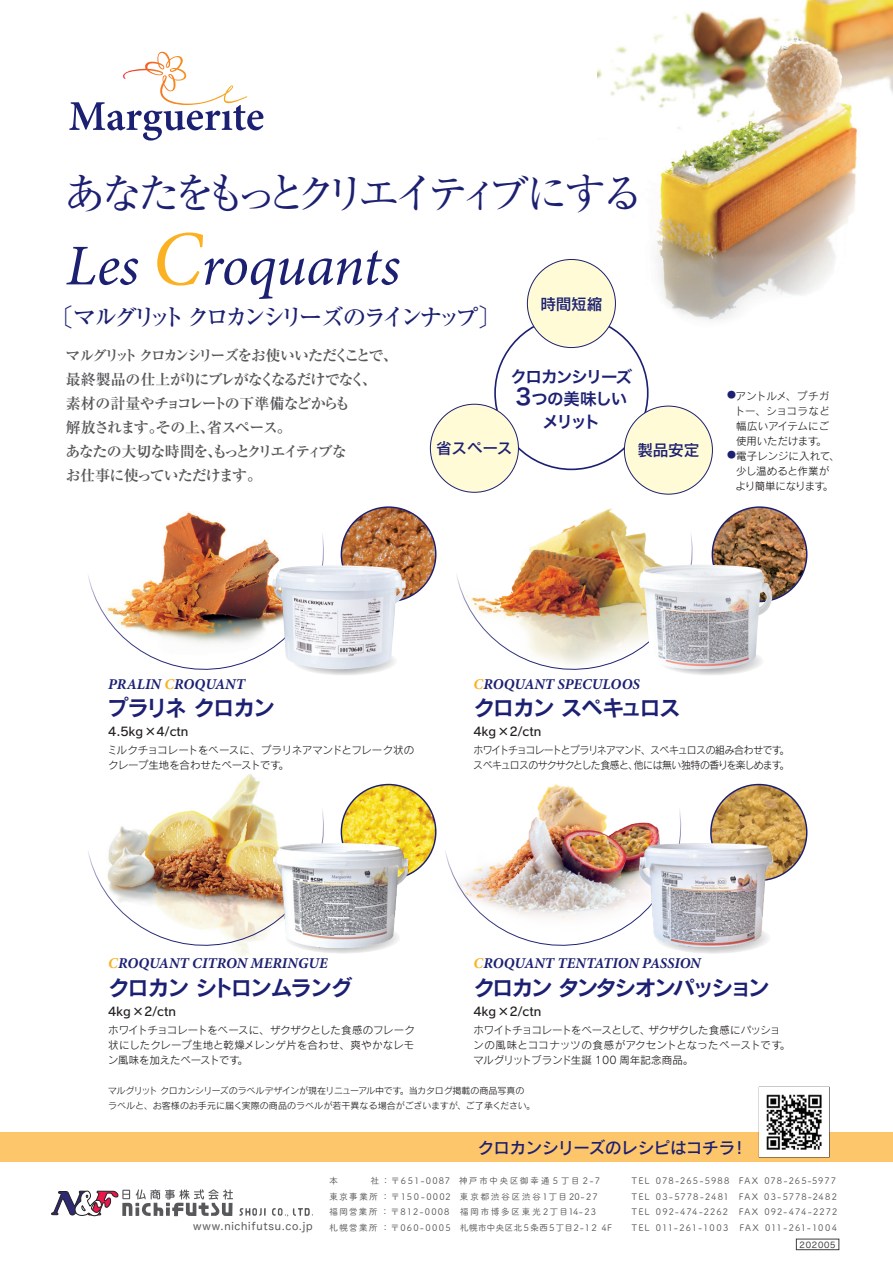
<style>
.page{position:relative;width:893px;height:1263px;background:#fff}
.page>*{position:absolute;margin:0;border:0;box-sizing:border-box;transform-origin:0 0}
.t1{font:italic 57.75px "Minion Pro";letter-spacing:-.01em;color:#1c2072}
.t2{font:42px "Ryumin Pro";letter-spacing:-.21em;color:#1c2072}
.t3{font:500 24px "Ryumin Pro";letter-spacing:-.215em;color:#1c2072}
.t4{font:21.75px "Rodin Pro B";letter-spacing:-.09em;color:#1c2072}
.t5{font:21.75px "Rodin Pro B";letter-spacing:-.11em;color:#1c2072}
.t6{font:21.75px "Rodin Pro B";letter-spacing:-.07em;color:#1c2072}
.t7{font:16.5px/22.5px "Hira Kaku Pro N W6";letter-spacing:-.085em;color:#1c2072;text-align:center}
.t8{font:16.5px "Rodin Pro DB";letter-spacing:-.03em;color:#1c2072}
.t9{font:15.75px "Rodin Pro DB";letter-spacing:-.02em;color:#1c2072}
.t10{font:700 15px/24px "Ryumin Pro";letter-spacing:-.095em;color:#57585a}
.t11{font:italic 700 15px "Minion Pro";color:#1c2072}
.t12{font:12px "Rodin Pro DB";color:#231f20}
.t13{font:10.5px/15px "Rodin Pro M";letter-spacing:-.03em;color:#231f20}
.t14{font:10.5px/15px "Rodin Pro M";letter-spacing:-.075em;color:#231f20;scale:.94 1}
.t15{font:10.5px "Hira Maru Pro W4";letter-spacing:.07em;color:#57585a}
.t16{font:9px/15.8px "Tsuku A Rd Gothic Std M";letter-spacing:.12em;color:#57585a}
.t17{font:9px/15px "Rodin Pro M";color:#231f20}
.t18{font:8.25px "Hira Maru Pro N W4";letter-spacing:.09em;color:#3e3e3f}
.s1{font-size:78px;color:#fbb121}
.s2{font-weight:400}
.s3{font-size:22.35px}
.s4{color:#fbb121}
</style>
<div class="page">
<img style="left:597px;top:0;width:296px;height:343px">
<div style="left:0;top:1132px;width:893px;height:30px;background:#fec66a"></div>
<div style="left:495px;top:317px;width:153px;height:152px;background:#fff;border-radius:50%"></div>
<div style="left:527px;top:259px;width:88px;height:89px;background:#fffbd6;border-radius:50%"></div>
<div style="left:430px;top:404px;width:88px;height:88px;background:#fffbd6;border-radius:50%"></div>
<div style="left:624px;top:406px;width:88px;height:88px;background:#fffbd6;border-radius:50%"></div>
<svg style="left:239px;top:1208px;width:27px;height:8px"></svg>
<svg style="left:51px;top:1189px;width:182px;height:28px"></svg>
<svg style="left:272px;top:1208px;width:41px;height:9px"></svg>
<div style="left:796px;top:1239px;width:43px;height:11px;border:1px solid #3e3e3f"></div>
<img style="left:88px;top:515px;width:236px;height:155px">
<img style="left:341px;top:507px;width:95px;height:94px;border-radius:47px">
<svg style="left:292px;top:647px;width:105px;height:29px"></svg>
<img style="left:272px;top:565px;width:134px;height:105px">
<img style="left:456px;top:515px;width:237px;height:155px">
<img style="left:712px;top:507px;width:95px;height:94px;border-radius:47px">
<svg style="left:659px;top:647px;width:105px;height:29px"></svg>
<img style="left:638px;top:565px;width:134px;height:105px">
<img style="left:445px;top:791px;width:237px;height:155px">
<img style="left:711px;top:784px;width:96px;height:96px;border-radius:48px">
<svg style="left:655px;top:922px;width:116px;height:32px"></svg>
<img style="left:639px;top:843px;width:133px;height:103px">
<img style="left:235px;top:774px;width:25px;height:182px">
<img style="left:88px;top:791px;width:236px;height:164px">
<img style="left:341px;top:784px;width:95px;height:95px;border-radius:47px">
<svg style="left:285px;top:922px;width:116px;height:32px"></svg>
<img style="left:274px;top:843px;width:133px;height:104px">
<svg style="left:69px;top:52px;width:194px;height:89px"></svg>
<img style="left:760px;top:1094px;width:69px;height:62px">
<h2 class="t2" style="left:64px;top:160px;width:582px">あなたをもっとクリエイティブにする</h2>
<h1 class="t1" style="left:66px;top:226px;width:336px">Les <span class="s1">C</span>roquants</h1>
<h3 class="t9" style="left:540px;top:293px;width:64px">時間短縮</h3>
<h3 class="t3" style="left:49px;top:298px;width:454px"><span class="s2">〔</span>マルグリット クロカンシリーズのラインナップ<span class="s2">〕</span></h3>
<h3 class="t10" style="left:65px;top:342px;width:334px">マルグリット クロカンシリーズをお使いいただくことで、最終製品の仕上がりにブレがなくなるだけでなく、<br>素材の計量やチョコレートの下準備などからも<br>解放されます。その上、省スペース。<br>あなたの大切な時間を、もっとクリエイティブな<br>お仕事に使っていただけます。</h3>
<h3 class="t7" style="left:510px;top:365px;width:124px">クロカンシリーズ<br><span class="s3">3</span>つの美味しいメリット</h3>
<h3 class="t9" style="left:436px;top:438px;width:78px">省スペース</h3>
<h3 class="t9" style="left:637px;top:440px;width:64px">製品安定</h3>
<p class="t13" style="left:734px;top:388px;width:97px;text-align:justify;text-indent:-7px"><sup>●</sup>アントルメ、プチガトー、ショコラなど幅広いアイテムにご使用いただけます。</p>
<p class="t13" style="left:727px;top:448px;width:114px;text-align:center"><sup>●</sup>電子レンジに入れて、少し温めると作業が<br>より簡単になります。</p>
<h3 class="t11" style="left:108px;top:673px;width:138px">PRALIN <span class="s4">C</span>ROQUANT</h3>
<h3 class="t4" style="left:107px;top:693px;width:169px">プラリネ クロカン</h3>
<p class="t12" style="left:108px;top:723px;width:82px">4.5kg×4/ctn</p>
<p class="t13" style="left:107px;top:742px;width:309px">ミルクチョコレートをベースに、プラリネアマンドとフレーク状のクレープ生地を合わせたペーストです。</p>
<h3 class="t11" style="left:474px;top:673px;width:168px"><span class="s4">C</span>ROQUANT SPECULOOS</h3>
<h3 class="t6" style="left:473px;top:693px;width:209px">クロカン スペキュロス</h3>
<p class="t12" style="left:474px;top:723px;width:69px">4kg×2/ctn</p>
<p class="t14" style="left:473px;top:742px;width:338px">ホワイトチョコレートとプラリネアマンド、スペキュロスの組み合わせです。スペキュロスのサクサクとした食感と、他には無い独特の香りを楽しめます。</p>
<h3 class="t11" style="left:108px;top:953px;width:221px"><span class="s4">C</span>ROQUANT CITRON MERINGUE</h3>
<h3 class="t4" style="left:108px;top:973px;width:245px">クロカン シトロンムラング</h3>
<p class="t12" style="left:108px;top:1003px;width:69px">4kg×2/ctn</p>
<p class="t13" style="left:108px;top:1022px;width:309px;text-align:justify">ホワイトチョコレートをベースに、ザクザクとした食感のフレーク状にしたクレープ生地と乾燥メレンゲ片を合わせ、爽やかなレモン風味を加えたペーストです。</p>
<h3 class="t11" style="left:474px;top:953px;width:229px"><span class="s4">C</span>ROQUANT TENTATION PASSION</h3>
<h3 class="t5" style="left:473px;top:973px;width:297px">クロカン タンタシオンパッション</h3>
<p class="t12" style="left:474px;top:1003px;width:69px">4kg×2/ctn</p>
<p class="t13" style="left:473px;top:1022px;width:319px">ホワイトチョコレートをベースとして、ザクザクした食感にパッションの風味とココナッツの食感がアクセントとなったペーストです。マルグリットブランド生誕 100 周年記念商品。</p>
<p class="t17" style="left:108px;top:1083px;width:429px">マルグリット クロカンシリーズのラベルデザインが現在リニューアル中です。当カタログ掲載の商品写真のラベルと、お客様のお手元に届く実際の商品のラベルが若干異なる場合がございますが、ご了承ください。</p>
<h3 class="t8" style="left:478px;top:1137px;width:271px">クロカンシリーズのレシピはコチラ！</h3>
<p class="t16" style="left:329px;top:1172px;width:284px">本　　　社：〒651-0087 神戸市中央区御幸通 5 丁目 2-7<br>東京事業所：〒150-0002 東京都渋谷区渋谷1丁目20-27<br>福岡営業所：〒812-0008 福岡市博多区東光2丁目14-23<br>札幌営業所：〒060-0005 札幌市中央区北５条西５丁目２-１２ 4F</p>
<p class="t16" style="left:631px;top:1172px;width:207px">TEL 078-265-5988 FAX 078-265-5977<br>TEL 03-5778-2481 FAX 03-5778-2482<br>TEL 092-474-2262　FAX 092-474-2272</p>
<p class="t15" style="left:193px;top:1216px;width:121px">www.nichifutsu.co.jp</p>
<p class="t16" style="left:631px;top:1219px;width:207px">TEL 011-261-1003　FAX 011-261-1004</p>
<p class="t18" style="left:800px;top:1237px;width:37px">202005</p>
</div>
